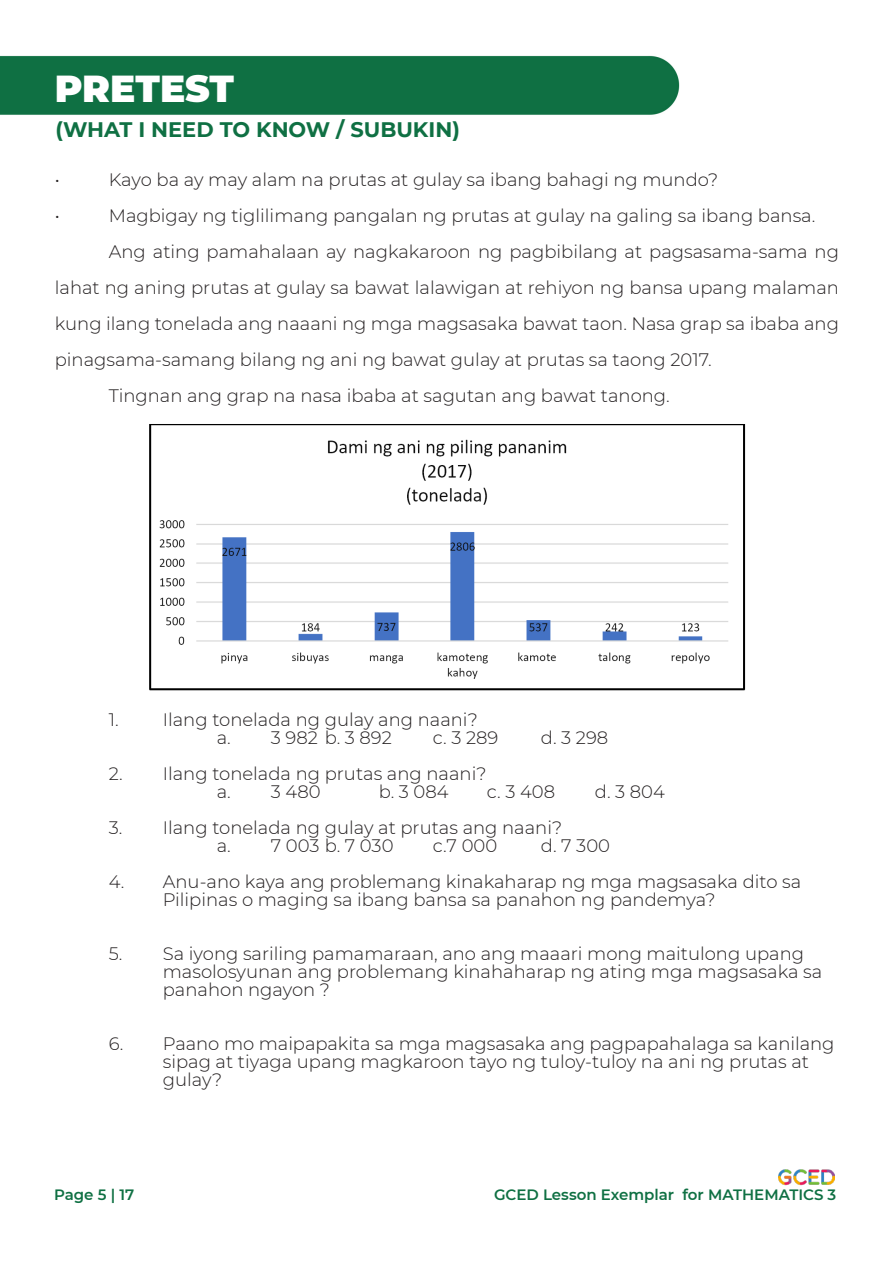
<style>
.page{position:relative;width:893px;height:1263px;background:#fff}
.page>*{position:absolute;margin:0;border:0;box-sizing:border-box;transform-origin:0 0}
.t1{font:900 37.5px "Montserrat";color:#fff}
.t2{font:700 21px "Montserrat";color:#0f7043}
.t3{font:300 18px/18px "Montserrat";color:#231f20}
.t4{font:600 15px "Montserrat";color:#0f7043}
</style>
<div class="page">
<img style="left:0;top:55px;width:835px;height:1126px">
<img style="left:779px;top:1165px;width:55px;height:21px">
<img style="left:139px;top:413px;width:615px;height:283px">
<p class="t1" style="left:55px;top:60px;width:181px">PRETEST</p>
<p class="t2" style="left:56px;top:114px;width:406px">(WHAT I NEED TO KNOW / SUBUKIN)</p>
<p class="t3" style="left:55px;top:170px;width:7px">•</p>
<p class="t3" style="left:109px;top:170px;width:611px">Kayo ba ay may alam na prutas at gulay sa ibang bahagi ng mundo?</p>
<p class="t3" style="left:55px;top:206px;width:7px">•</p>
<p class="t3" style="left:109px;top:206px;width:708px">Magbigay ng tiglilimang pangalan ng prutas at gulay na galing sa ibang bansa.</p>
<p class="t3" style="left:55px;top:233px;width:786px;line-height:36px;text-align:justify;text-indent:54px">Ang ating pamahalaan ay nagkakaroon ng pagbibilang at pagsasama-sama ng lahat ng aning prutas at gulay sa bawat lalawigan at rehiyon ng bansa upang malaman kung ilang tonelada ang naaani ng mga magsasaka bawat taon. Nasa grap sa ibaba ang pinagsama-samang bilang ng ani ng bawat gulay at prutas sa taong 2017.</p>
<p class="t3" style="left:109px;top:386px;width:562px">Tingnan ang grap na nasa ibaba at sagutan ang bawat tanong.</p>
<p class="t3" style="left:109px;top:710px;width:11px">1.</p>
<p class="t3" style="left:163px;top:710px;width:317px">Ilang tonelada ng gulay ang naani?</p>
<p class="t3" style="left:217px;top:728px;width:177px">a. 3 982 b. 3 892</p>
<p class="t3" style="left:433px;top:728px;width:67px">c. 3 289</p>
<p class="t3" style="left:541px;top:728px;width:69px">d. 3 298</p>
<p class="t3" style="left:109px;top:764px;width:379px">2. Ilang tonelada ng prutas ang naani?</p>
<p class="t3" style="left:217px;top:782px;width:105px">a. 3 480</p>
<p class="t3" style="left:379px;top:782px;width:71px">b. 3 084</p>
<p class="t3" style="left:487px;top:782px;width:70px">c. 3 408</p>
<p class="t3" style="left:595px;top:782px;width:72px">d. 3 804</p>
<p class="t3" style="left:109px;top:818px;width:455px">3. Ilang tonelada ng gulay at prutas ang naani?</p>
<p class="t3" style="left:217px;top:836px;width:178px">a. 7 003 b. 7 030</p>
<p class="t3" style="left:433px;top:836px;width:66px">c.7 000</p>
<p class="t3" style="left:541px;top:836px;width:71px">d. 7 300</p>
<p class="t3" style="left:163px;top:872px;width:640px;text-indent:-54px">4. Anu-ano kaya ang problemang kinakaharap ng mga magsasaka dito sa<br>Pilipinas o maging sa ibang bansa sa panahon ng pandemya?</p>
<p class="t3" style="left:163px;top:944px;width:661px;text-indent:-54px">5. Sa iyong sariling pamamaraan, ano ang maaari mong maitulong upang masolosyunan ang problemang kinahaharap ng ating mga magsasaka sa panahon ngayon ?</p>
<p class="t3" style="left:163px;top:1034px;width:673px;text-indent:-54px">6. Paano mo maipapakita sa mga magsasaka ang pagpapahalaga sa kanilang sipag at tiyaga upang magkaroon tayo ng tuloy-tuloy na ani ng prutas at gulay?</p>
<p class="t4" style="left:54px;top:1184px;width:82px">Page 5 | 17</p>
<p class="t4" style="left:494px;top:1184px;width:344px">GCED Lesson Exemplar for MATHEMATICS 3</p>
</div>
